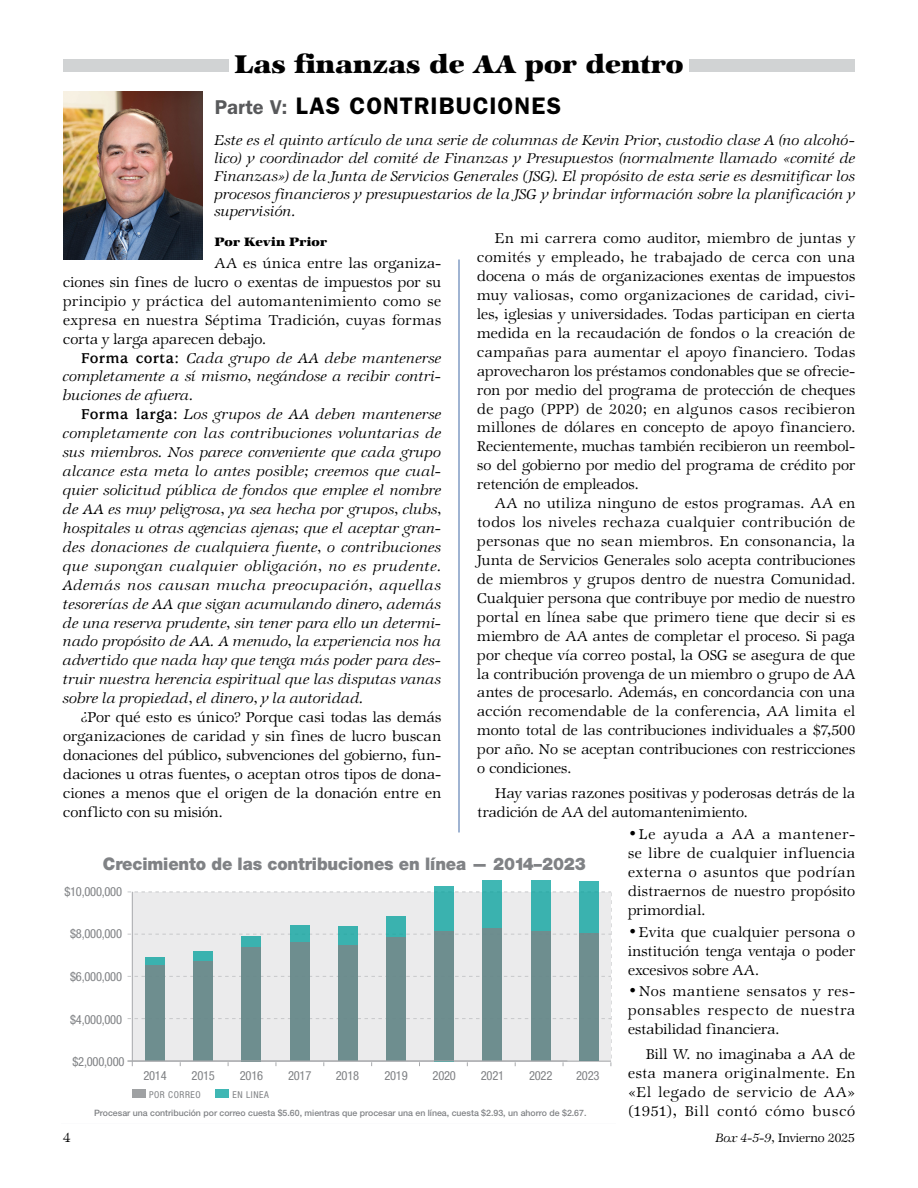
<style>
.page{position:relative;width:918px;height:1188px;background:#fff}
.page>*{position:absolute;margin:0;border:0;box-sizing:border-box;transform-origin:0 0}
.t1{font:800 28.5px "Zapf Internatl IT Cby BT";letter-spacing:.005em;color:#000}
.t2{font:600 24px "ITC Franklin Gothic Std";letter-spacing:.04em;color:#000}
.t3{font:900 17.4px "Helvetica Neue LT Std";letter-spacing:-.01em;color:#808285;scale:.95 1}
.t4{font:300 15.75px/18.9px "Zapf Internatl IT Cby BT";letter-spacing:.01em;color:#000;text-align:justify}
.t5{font:italic 300 15.75px/18.9px "Zapf Internatl IT Cby BT";letter-spacing:.015em;color:#000;text-align:justify}
.t6{font:300 15px "Zapf Internatl IT Cby BT";color:#000}
.t7{font:300 13.5px "Zapf Internatl IT Cby BT";color:#000}
.t8{font:800 13.5px "Zapf Internatl IT Cby BT";letter-spacing:.01em;color:#000}
.t9{font:condensed 12.6px "Helvetica Neue LT Std";letter-spacing:-.02em;color:#808285}
.t10{font:condensed 9.45px "Helvetica Neue LT Std";letter-spacing:.06em;color:#808285}
.t11{font:500 8.7px "Helvetica Neue LT Std";color:#808285}
.s1{font-size:20.1px;color:#58595b}
.s2{font-family:"Usherwood Std";font-weight:700;font-style:normal}
.s3{font-style:italic}
</style>
<div class="page">
<hr style="left:459px;top:259px;width:1px;height:573px;background:#436aa7">
<div style="left:63px;top:60px;width:166px;height:12px;background:#d1d3d4"></div>
<div style="left:690px;top:60px;width:165px;height:12px;background:#d1d3d4"></div>
<img style="left:63px;top:92px;width:139px;height:168px">
<svg style="left:127px;top:880px;width:485px;height:210px;fill:#ebebec"></svg>
<div style="left:579px;top:881px;width:20px;height:180px;background:#3ab2af"></div>
<div style="left:145px;top:958px;width:20px;height:103px;background:#3ab2af"></div>
<div style="left:194px;top:952px;width:19px;height:109px;background:#3ab2af"></div>
<div style="left:242px;top:936px;width:19px;height:125px;background:#3ab2af"></div>
<div style="left:290px;top:925px;width:19px;height:136px;background:#3ab2af"></div>
<div style="left:338px;top:926px;width:20px;height:135px;background:#3ab2af"></div>
<div style="left:386px;top:916px;width:20px;height:145px;background:#3ab2af"></div>
<div style="left:435px;top:886px;width:19px;height:176px;background:#3ab2af"></div>
<div style="left:483px;top:881px;width:19px;height:180px;background:#3ab2af"></div>
<div style="left:531px;top:881px;width:19px;height:180px;background:#3ab2af"></div>
<div style="left:579px;top:934px;width:20px;height:127px;background:#6e8e8f"></div>
<div style="left:215px;top:1090px;width:14px;height:8px;background:#40b7b4"></div>
<div style="left:132px;top:1090px;width:14px;height:8px;background:#9fa1a3"></div>
<div style="left:145px;top:965px;width:20px;height:96px;background:#6e8e8f"></div>
<div style="left:194px;top:961px;width:19px;height:100px;background:#6e8e8f"></div>
<div style="left:242px;top:947px;width:19px;height:114px;background:#6e8e8f"></div>
<div style="left:290px;top:943px;width:19px;height:118px;background:#6e8e8f"></div>
<div style="left:338px;top:945px;width:20px;height:116px;background:#6e8e8f"></div>
<div style="left:386px;top:937px;width:20px;height:124px;background:#6e8e8f"></div>
<div style="left:435px;top:932px;width:19px;height:129px;background:#6e8e8f"></div>
<div style="left:483px;top:928px;width:19px;height:133px;background:#6e8e8f"></div>
<div style="left:531px;top:932px;width:19px;height:129px;background:#6e8e8f"></div>
<hr style="left:128px;top:1061px;width:439px;height:1px;background:#a7a9ac">
<h1 class="t1" style="left:235px;top:48px;width:450px">Las finanzas de AA por dentro</h1>
<h2 class="t2" style="left:215px;top:92px;width:348px"><span class="s1">Parte V:</span> LAS CONTRIBUCIONES</h2>
<p class="t5" style="left:215px;top:132px;width:642px;line-height:17.9px">Este es el quinto artículo de una serie de columnas de Kevin Prior, custodio clase A (no alcohó&shy;lico) y coordinador del comité de Finanzas y Presupuestos (normalmente llamado «comité de Finanzas») de la Junta de Servicios Generales (JSG). El propósito de esta serie es desmitificar los procesos financieros y presupuestarios de la JSG y brindar información sobre la planificación y supervisión.</p>
<p class="t8" style="left:215px;top:234px;width:114px">Por Kevin Prior</p>
<p class="t4" style="left:63px;top:254px;width:380px;text-indent:152px">AA es única entre las organiza&shy;ciones sin fines de lucro o exentas de impuestos por su principio y práctica del automantenimiento como se expresa en nuestra Séptima Tradición, cuyas formas corta y larga aparecen debajo.</p>
<p class="t5" style="left:63px;top:348px;width:380px;text-indent:18px"><span class="s2">Forma corta:</span> Cada grupo de AA debe mantenerse completamente a sí mismo, negándose a recibir contri&shy;buciones de afuera.</p>
<p class="t5" style="left:63px;top:405px;width:380px;text-indent:18px"><span class="s2">Forma larga:</span> Los grupos de AA deben mantenerse completamente con las contribuciones voluntarias de sus miembros. Nos parece conveniente que cada grupo alcance esta meta lo antes posible; creemos que cual&shy;quier solicitud pública de fondos que emplee el nombre de AA es muy peligrosa, ya sea hecha por grupos, clubs, hospitales u otras agencias ajenas; que el aceptar gran&shy;des donaciones de cualquiera fuente, o contribuciones que supongan cualquier obligación, no es prudente.<br>Además nos causan mucha preocupación, aquellas tesorerías de AA que sigan acumulando dinero, además de una reserva prudente, sin tener para ello un determi&shy;nado propósito de AA. A menudo, la experiencia nos ha advertido que nada hay que tenga más poder para des&shy;truir nuestra herencia espiritual que las disputas vanas sobre la propiedad, el dinero, y la autoridad.</p>
<p class="t4" style="left:63px;top:708px;width:380px;text-indent:18px">¿Por qué esto es único? Porque casi todas las demás organizaciones de caridad y sin fines de lucro buscan donaciones del público, subvenciones del gobierno, fun&shy;daciones u otras fuentes, o aceptan otros tipos de dona&shy;ciones a menos que el origen de la donación entre en conflicto con su misión.</p>
<p class="t4" style="left:477px;top:229px;width:380px;text-indent:18px">En mi carrera como auditor, miembro de juntas y comités y empleado, he trabajado de cerca con una docena o más de organizaciones exentas de impuestos muy valiosas, como organizaciones de caridad, civi&shy;les, iglesias y universidades. Todas participan en cierta medida en la recaudación de fondos o la creación de campañas para aumentar el apoyo financiero. Todas aprovecharon los préstamos condonables que se ofrecie&shy;ron por medio del programa de protección de cheques de pago (PPP) de 2020; en algunos casos recibieron millones de dólares en concepto de apoyo financiero.<br>Recientemente, muchas también recibieron un reembol&shy;so del gobierno por medio del programa de crédito por retención de empleados.</p>
<p class="t4" style="left:477px;top:494px;width:380px;text-indent:18px">AA no utiliza ninguno de estos programas. AA en todos los niveles rechaza cualquier contribución de personas que no sean miembros. En consonancia, la Junta de Servicios Generales solo acepta contribuciones de miembros y grupos dentro de nuestra Comunidad.<br>Cualquier persona que contribuye por medio de nuestro portal en línea sabe que primero tiene que decir si es miembro de AA antes de completar el proceso. Si paga por cheque vía correo postal, la OSG se asegura de que la contribución provenga de un miembro o grupo de AA antes de procesarlo. Además, en concordancia con una acción recomendable de la conferencia, AA limita el monto total de las contribuciones individuales a $7,500 por año. No se aceptan contribuciones con restricciones o condiciones.</p>
<p class="t4" style="left:477px;top:784px;width:379px;text-indent:18px">Hay varias razones positivas y poderosas detrás de la tradición de AA del automantenimiento.</p>
<p class="t4" style="left:628px;top:825px;width:229px">•Le ayuda a AA a mantener&shy;se libre de cualquier influencia externa o asuntos que podrían distraernos de nuestro propósito primordial.</p>
<p class="t4" style="left:628px;top:923px;width:229px">•Evita que cualquier persona o institución tenga ventaja o poder excesivos sobre AA.</p>
<p class="t4" style="left:628px;top:982px;width:229px">•Nos mantiene sensatos y res&shy;ponsables respecto de nuestra estabilidad financiera.</p>
<p class="t4" style="left:628px;top:1045px;width:229px;text-indent:18px">Bill W. no imaginaba a AA de esta manera originalmente. En «El legado de servicio de AA» (1951), Bill contó cómo buscó</p>
<p class="t3" style="left:103px;top:854px;width:510px">Crecimiento de las contribuciones en línea — 2014–2023</p>
<p class="t9" style="left:64px;top:884px;width:59px">$10,000,000</p>
<p class="t9" style="left:70px;top:927px;width:53px">$8,000,000</p>
<p class="t9" style="left:70px;top:969px;width:53px">$6,000,000</p>
<p class="t9" style="left:70px;top:1012px;width:53px">$4,000,000</p>
<p class="t9" style="left:73px;top:1054px;width:53px">$2,000,000</p>
<p class="t9" style="left:143px;top:1069px;width:25px">2014</p>
<p class="t9" style="left:192px;top:1069px;width:25px">2015</p>
<p class="t9" style="left:240px;top:1069px;width:25px">2016</p>
<p class="t9" style="left:288px;top:1069px;width:25px">2017</p>
<p class="t9" style="left:336px;top:1069px;width:25px">2018</p>
<p class="t9" style="left:384px;top:1069px;width:25px">2019</p>
<p class="t9" style="left:433px;top:1069px;width:25px">2020</p>
<p class="t9" style="left:481px;top:1069px;width:25px">2021</p>
<p class="t9" style="left:529px;top:1069px;width:25px">2022</p>
<p class="t9" style="left:576px;top:1069px;width:25px">2023</p>
<p class="t10" style="left:149px;top:1089px;width:53px">POR CORREO</p>
<p class="t10" style="left:233px;top:1089px;width:38px">EN LINEA</p>
<p class="t11" style="left:94px;top:1108px;width:494px">Procesar una contribución por correo cuesta $5.60, mientras que procesar una en línea, cuesta $2.93, un ahorro de $2.67.</p>
<p class="t6" style="left:63px;top:1128px;width:9px">4</p>
<p class="t7" style="left:716px;top:1130px;width:141px"><span class="s3">Box 4-5-9,</span> Invierno 2025</p>
</div>
